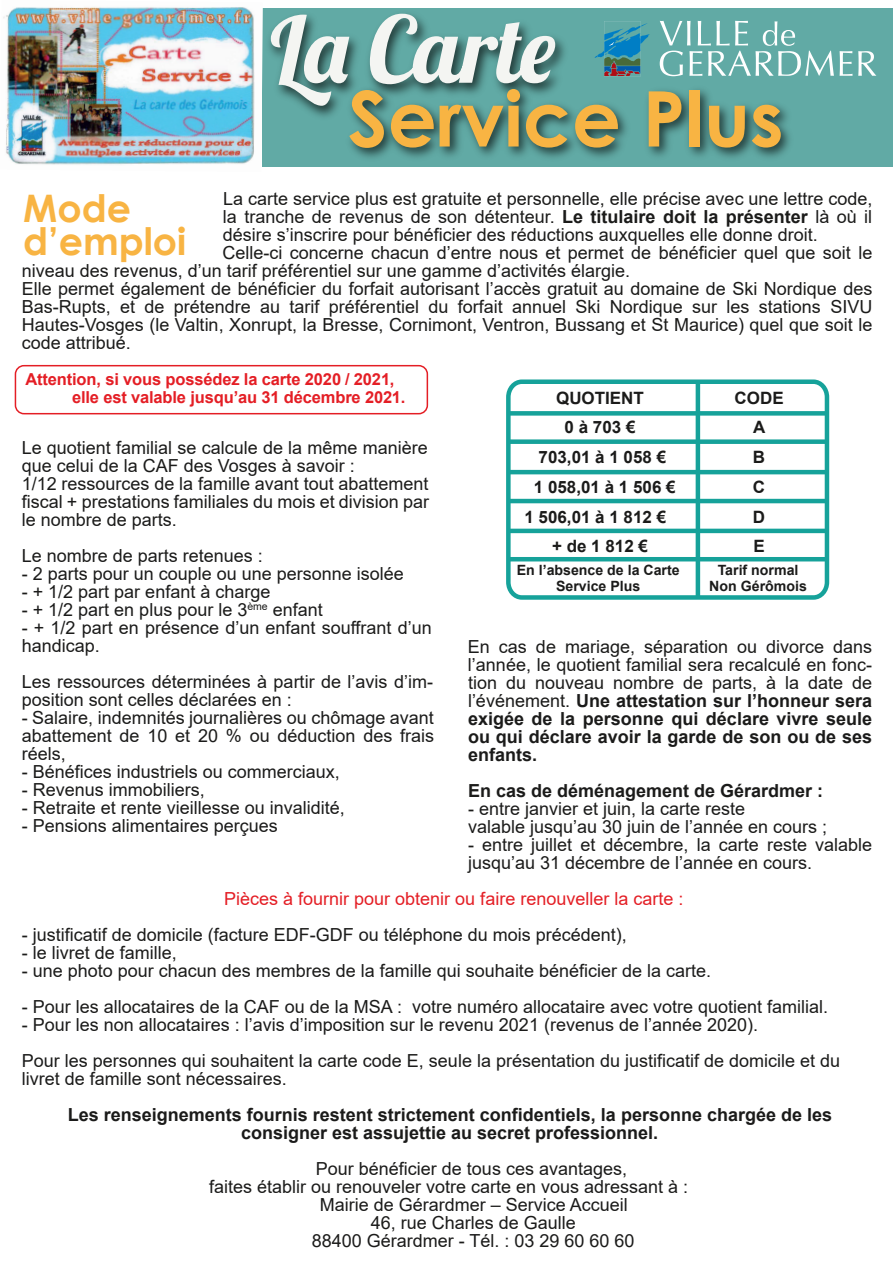
<style>
.page{position:relative;width:893px;height:1263px;background:#fff}
.page>*{position:absolute;margin:0;border:0;box-sizing:border-box;transform-origin:0 0}
.t1{font:700 76.8px "Century Gothic";color:#f8b443}
.t2{font:700 37.95px/33.5px "Century Gothic";color:#f8b443}
.t3{font:18px/18px "Arial";color:#1b1b1a}
.t4{font:700 18px/18px "Arial";color:#1b1b1a;text-align:center}
.t5{font:18px "Arial";color:#e41e25}
.t6{font:700 16.95px/29.7px "Arial";color:#1b1b1a;text-align:center}
.t7{font:700 16.5px/18px "Arial";letter-spacing:-.01em;color:#e41e25}
.t8{font:700 14.1px/15.6px "Arial";color:#1b1b1a;text-align:center}
.s1{font-weight:700}
</style>
<div class="page">
<div style="left:15px;top:365px;width:413px;height:49px;border:2px solid #e41e25;border-radius:9px"></div>
<div style="left:262px;top:9px;width:631px;height:158px;background:#61aaa5"></div>
<img style="left:269px;top:13px;width:296px;height:104px">
<svg style="left:271px;top:14px;width:284px;height:92px"></svg>
<svg style="left:506px;top:379px;width:324px;height:221px"></svg>
<div style="left:508px;top:411px;width:319px;height:5px;background:#16a29a"></div>
<hr style="left:696px;top:382px;width:4px;height:215px;background:#16a29a">
<div style="left:508px;top:439px;width:318px;height:5px;background:#16a29a"></div>
<hr style="left:508px;top:470px;width:318px;height:4px;background:#16a29a">
<hr style="left:508px;top:499px;width:319px;height:4px;background:#16a29a">
<hr style="left:508px;top:529px;width:319px;height:4px;background:#16a29a">
<hr style="left:508px;top:557px;width:319px;height:4px;background:#16a29a">
<img style="left:3px;top:7px;width:260px;height:158px">
<img style="left:339px;top:72px;width:451px;height:86px">
<svg style="left:594px;top:21px;width:56px;height:56px"></svg>
<svg style="left:660px;top:21px;width:174px;height:55px"></svg>
<svg style="left:840px;top:51px;width:36px;height:25px"></svg>
<h1 class="t1" style="left:348px;top:60px;width:437px">Service Plus</h1>
<p class="t3" style="left:223px;top:190px;width:651px">La carte service plus est gratuite et personnelle, elle précise avec une lettre code,</p>
<p class="t3" style="left:223px;top:208px;width:651px">la tranche de revenus de son détenteur. <span class="s1">Le titulaire doit la présenter</span> là où il</p>
<p class="t3" style="left:223px;top:226px;width:597px">désire s’inscrire pour bénéficier des réductions auxquelles elle donne droit.</p>
<p class="t3" style="left:222px;top:244px;width:651px">Celle-ci concerne chacun d’entre nous et permet de bénéficier quel que soit le</p>
<p class="t3" style="left:22px;top:262px;width:610px">niveau des revenus, d’un tarif préférentiel sur une gamme d’activités élargie.</p>
<p class="t3" style="left:22px;top:280px;width:852px">Elle permet également de bénéficier du forfait autorisant l’accès gratuit au domaine de Ski Nordique des</p>
<p class="t3" style="left:22px;top:298px;width:852px">Bas-Rupts, et de prétendre au tarif préférentiel du forfait annuel Ski Nordique sur les stations SIVU</p>
<p class="t3" style="left:22px;top:316px;width:852px">Hautes-Vosges (le Valtin, Xonrupt, la Bresse, Cornimont, Ventron, Bussang et St Maurice) quel que soit le</p>
<p class="t3" style="left:22px;top:334px;width:111px">code attribué.</p>
<p class="t7" style="left:72px;top:371px;width:335px;text-indent:-46px">Attention, si vous possédez la carte 2020 / 2021, elle est valable jusqu’au 31 décembre 2021.</p>
<p class="t3" style="left:22px;top:439px;width:409px">Le quotient familial se calcule de la même manière que celui de la CAF des Vosges à savoir :<br>1/12 ressources de la famille avant tout abattement fiscal + prestations familiales du mois et division par le nombre de parts.</p>
<p class="t3" style="left:22px;top:547px;width:243px">Le nombre de parts retenues :</p>
<p class="t3" style="left:22px;top:565px;width:384px">- 2 parts pour un couple ou une personne isolée</p>
<p class="t3" style="left:22px;top:583px;width:250px">- + 1/2 part par enfant à charge</p>
<p class="t3" style="left:22px;top:601px;width:303px">- + 1/2 part en plus pour le 3<sup>ème</sup> enfant</p>
<p class="t3" style="left:22px;top:619px;width:412px">- + 1/2 part en présence d’un enfant souffrant d’un handicap.</p>
<p class="t3" style="left:22px;top:673px;width:413px">Les ressources déterminées à partir de l’avis d’im&shy;position sont celles déclarées en :</p>
<p class="t3" style="left:22px;top:709px;width:414px;text-align:justify">- Salaire, indemnités journalières ou chômage avant abattement de 10 et 20 % ou déduction des frais réels,</p>
<p class="t3" style="left:22px;top:763px;width:320px">- Bénéfices industriels ou commerciaux,</p>
<p class="t3" style="left:22px;top:781px;width:185px">- Revenus immobiliers,</p>
<p class="t3" style="left:22px;top:799px;width:325px">- Retraite et rente vieillesse ou invalidité,</p>
<p class="t3" style="left:22px;top:817px;width:258px">- Pensions alimentaires perçues</p>
<h2 class="t2" style="left:23px;top:189px;width:165px">Mode d’emploi</h2>
<p class="t6" style="left:524px;top:383px;width:153px">QUOTIENT<br>0 à 703 €<br>703,01 à 1 058 €<br>1 058,01 à 1 506 €<br>1 506,01 à 1 812 € + de 1 812 €</p>
<p class="t8" style="left:517px;top:562px;width:164px">En l’absence de la Carte<br>Service Plus</p>
<p class="t6" style="left:735px;top:383px;width:51px">CODE<br>A<br>B<br>C<br>D<br>E</p>
<p class="t8" style="left:709px;top:562px;width:99px">Tarif normal<br>Non Gérômois</p>
<p class="t3" style="left:468px;top:638px;width:406px;text-align:justify">En cas de mariage, séparation ou divorce dans l’année, le quotient familial sera recalculé en fonc&shy;tion du nouveau nombre de parts, à la date de l’événement. <span class="s1">Une attestation sur l’honneur sera exigée de la personne qui déclare vivre seule ou qui déclare avoir la garde de son ou de ses enfants.</span></p>
<p class="t4" style="left:468px;top:782px;width:357px">En cas de déménagement de Gérardmer :</p>
<p class="t3" style="left:468px;top:800px;width:361px">- entre janvier et juin, la carte reste<br>valable jusqu’au 30 juin de l’année en cours ;</p>
<p class="t3" style="left:468px;top:836px;width:406px">- entre juillet et décembre, la carte reste valable jusqu’au 31 décembre de l’année en cours.</p>
<p class="t5" style="left:224px;top:886px;width:461px">Pièces à fournir pour obtenir ou faire renouveller la carte :</p>
<p class="t3" style="left:22px;top:925px;width:607px">- justificatif de domicile (facture EDF-GDF ou téléphone du mois précédent),</p>
<p class="t3" style="left:22px;top:943px;width:157px">- le livret de famille,</p>
<p class="t3" style="left:22px;top:961px;width:691px">- une photo pour chacun des membres de la famille qui souhaite bénéficier de la carte.</p>
<p class="t3" style="left:22px;top:997px;width:808px">- Pour les allocataires de la CAF ou de la MSA : votre numéro allocataire avec votre quotient familial.</p>
<p class="t3" style="left:22px;top:1006px;width:820px;line-height:36px">- Pour les non allocataires : l’avis d’imposition sur le revenu 2021 (revenus de l’année 2020).<br>Pour les personnes qui souhaitent la carte code E, seule la présentation du justificatif de domicile et du</p>
<p class="t3" style="left:22px;top:1069px;width:267px">livret de famille sont nécessaires.</p>
<p class="t4" style="left:68px;top:1105px;width:766px">Les renseignements fournis restent strictement confidentiels, la personne chargée de les consigner est assujettie au secret professionnel.</p>
<p class="t3" style="left:316px;top:1159px;width:313px">Pour bénéficier de tous ces avantages,</p>
<p class="t3" style="left:209px;top:1177px;width:481px">faites établir ou renouveler votre carte en vous adressant à :</p>
<p class="t3" style="left:320px;top:1195px;width:310px">Mairie de Gérardmer – Service Accueil</p>
<p class="t3" style="left:371px;top:1213px;width:207px">46, rue Charles de Gaulle</p>
<p class="t3" style="left:312px;top:1231px;width:324px">88400 Gérardmer - Tél. : 03 29 60 60 60</p>
</div>
